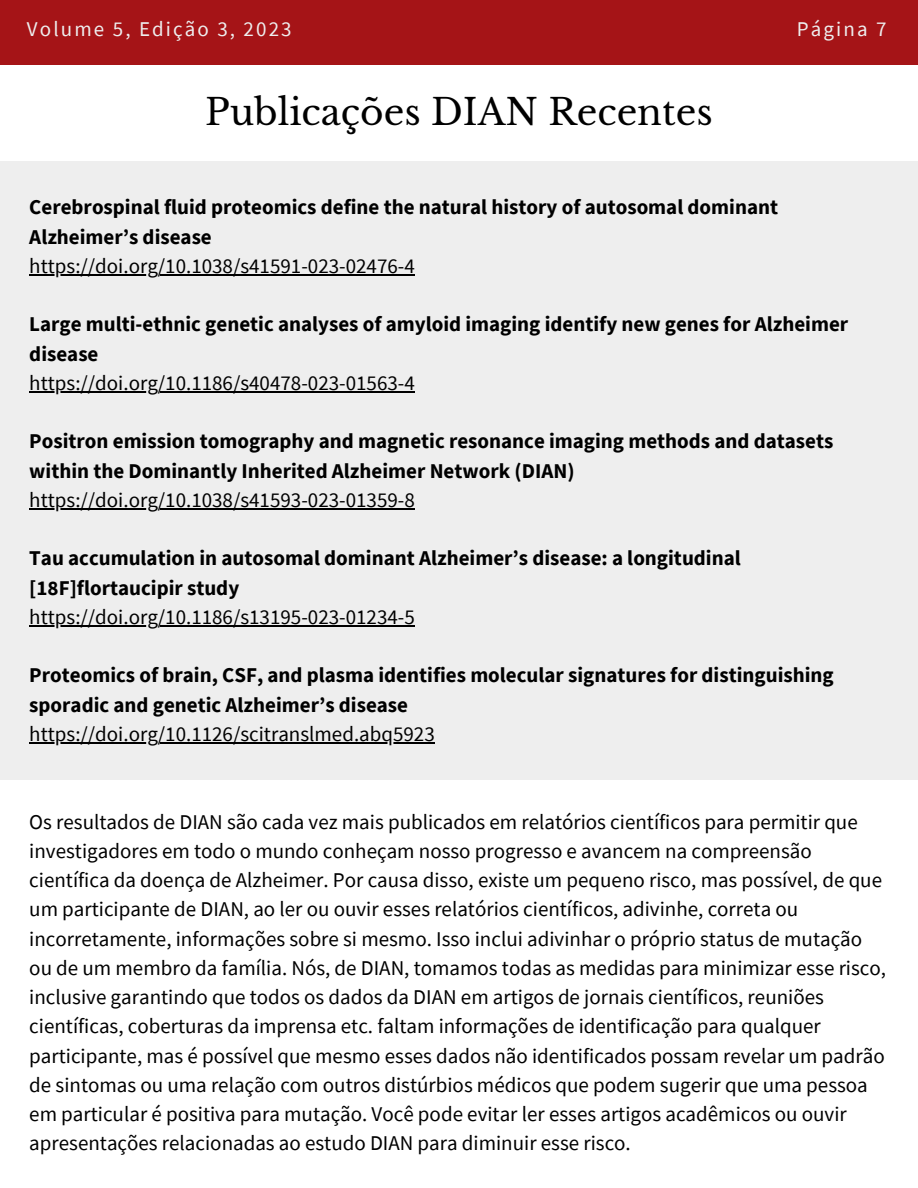
<style>
.page{position:relative;width:918px;height:1188px;background:#fff}
.page>*{position:absolute;margin:0;border:0;box-sizing:border-box;transform-origin:0 0}
.t1{font:36px "Libre Baskerville";color:#000}
.t2{font:21px/29.2px "Source Sans Pro";color:#000}
.t3{font:700 21px/29.2px "Source Sans Pro";color:#000}
.t4{font:21px "Source Sans Pro";letter-spacing:.1em;color:#eee}
</style>
<div class="page">
<div style="left:0;top:0;width:918px;height:64px;background:#a51417"></div>
<div style="left:0;top:161px;width:918px;height:618px;background:#eee"></div>
<hr style="left:29px;top:274px;width:386px;height:1px;background:#000">
<hr style="left:29px;top:391px;width:386px;height:1px;background:#000">
<hr style="left:29px;top:508px;width:386px;height:1px;background:#000">
<hr style="left:29px;top:625px;width:386px;height:1px;background:#000">
<hr style="left:29px;top:742px;width:406px;height:1px;background:#000">
<p class="t4" style="left:27px;top:15px;width:266px">Volume 5, Edição 3, 2023</p>
<p class="t4" style="left:797px;top:15px;width:91px">Página 7</p>
<p class="t1" style="left:205px;top:90px;width:509px">Publicações DIAN Recentes</p>
<p class="t3" style="left:29px;top:192px;width:750px">Cerebrospinal fluid proteomics define the natural history of autosomal dominant<br>Alzheimer’s disease</p>
<p class="t2" style="left:29px;top:251px;width:387px">https://doi.org/10.1038/s41591-023-02476-4</p>
<p class="t3" style="left:29px;top:309px;width:820px">Large multi-ethnic genetic analyses of amyloid imaging identify new genes for Alzheimer disease</p>
<p class="t2" style="left:29px;top:368px;width:387px">https://doi.org/10.1186/s40478-023-01563-4</p>
<p class="t3" style="left:29px;top:426px;width:806px">Positron emission tomography and magnetic resonance imaging methods and datasets within the Dominantly Inherited Alzheimer Network (DIAN)</p>
<p class="t2" style="left:29px;top:485px;width:387px">https://doi.org/10.1038/s41593-023-01359-8</p>
<p class="t3" style="left:29px;top:543px;width:713px">Tau accumulation in autosomal dominant Alzheimer’s disease: a longitudinal [18F]flortaucipir study</p>
<p class="t2" style="left:29px;top:602px;width:387px">https://doi.org/10.1186/s13195-023-01234-5</p>
<p class="t3" style="left:29px;top:660px;width:806px">Proteomics of brain, CSF, and plasma identifies molecular signatures for distinguishing sporadic and genetic Alzheimer’s disease</p>
<p class="t2" style="left:29px;top:719px;width:407px">https://doi.org/10.1126/scitranslmed.abq5923</p>
<p class="t2" style="left:29px;top:806px;width:858px">Os resultados de DIAN são cada vez mais publicados em relatórios científicos para permitir que investigadores em todo o mundo conheçam nosso progresso e avancem na compreensão científica da doença de Alzheimer. Por causa disso, existe um pequeno risco, mas possível, de que um participante de DIAN, ao ler ou ouvir esses relatórios científicos, adivinhe, correta ou incorretamente, informações sobre si mesmo. Isso inclui adivinhar o próprio status de mutação ou de um membro da família. Nós, de DIAN, tomamos todas as medidas para minimizar esse risco, inclusive garantindo que todos os dados da DIAN em artigos de jornais científicos, reuniões científicas, coberturas da imprensa etc. faltam informações de identificação para qualquer participante, mas é possível que mesmo esses dados não identificados possam revelar um padrão de sintomas ou uma relação com outros distúrbios médicos que podem sugerir que uma pessoa em particular é positiva para mutação. Você pode evitar ler esses artigos acadêmicos ou ouvir apresentações relacionadas ao estudo DIAN para diminuir esse risco.</p>
</div>
